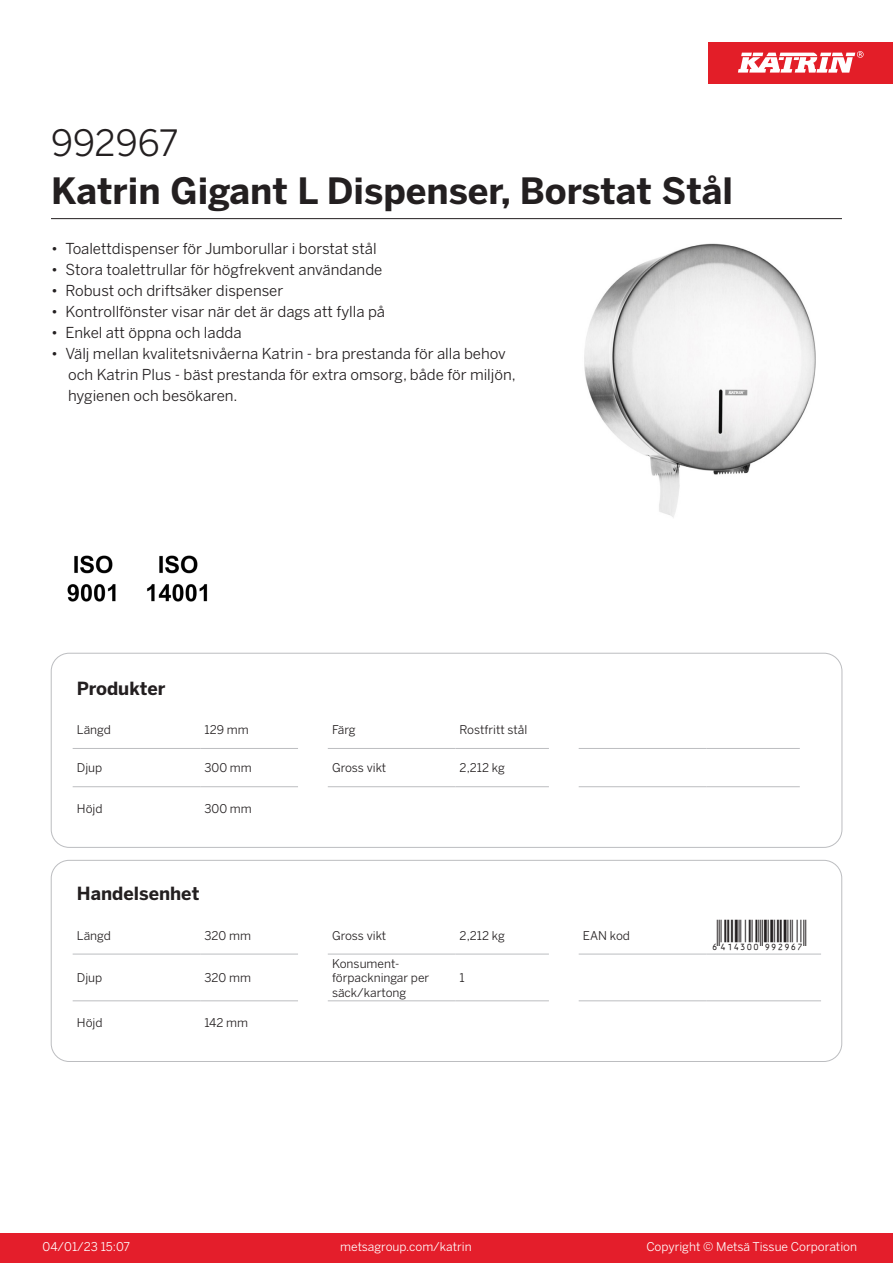
<style>
.page{position:relative;width:893px;height:1263px;background:#fff}
.page>*{position:absolute;margin:0;border:0;box-sizing:border-box;transform-origin:0 0}
.Product_Name{font:700 36px "Benton Sans";color:#231f20}
.External_material_co{font:36px "Benton Sans";color:#231f20}
.T_EAN{font:30px "Viisas EAN Matala";color:#231f20}
.T_TableHeader{font:700 18px "Benton Sans";color:#231f20}
.MarketingBullets{font:15px/21px "Benton Sans";color:#231f20}
.T_TableBody{font:12px/14.4px "Benton Sans";color:#231f20}
.t1{font:12px "Benton Sans";color:#fff}
</style>
<div class="page">
<div style="left:0;top:1233px;width:893px;height:30px;background:#e41e2b"></div>
<div style="left:708px;top:43px;width:185px;height:41px;background:#e31e28"></div>
<svg style="left:738px;top:51px;width:126px;height:22px"></svg>
<hr style="left:73px;top:748px;width:127px;height:1px;background:#bcbdc0">
<hr style="left:200px;top:748px;width:98px;height:1px;background:#bcbdc0">
<hr style="left:328px;top:748px;width:127px;height:1px;background:#bcbdc0">
<hr style="left:455px;top:748px;width:94px;height:1px;background:#bcbdc0">
<hr style="left:579px;top:748px;width:127px;height:1px;background:#bcbdc0">
<hr style="left:706px;top:748px;width:94px;height:1px;background:#bcbdc0">
<hr style="left:73px;top:786px;width:127px;height:1px;background:#bcbdc0">
<hr style="left:200px;top:786px;width:98px;height:1px;background:#bcbdc0">
<hr style="left:328px;top:786px;width:127px;height:1px;background:#bcbdc0">
<hr style="left:455px;top:786px;width:94px;height:1px;background:#bcbdc0">
<hr style="left:579px;top:786px;width:127px;height:1px;background:#bcbdc0">
<hr style="left:706px;top:786px;width:94px;height:1px;background:#bcbdc0">
<div style="left:51px;top:653px;width:791px;height:194px;border:1px solid #bcbdc0;border-radius:18px"></div>
<hr style="left:73px;top:954px;width:127px;height:1px;background:#bcbdc0">
<hr style="left:200px;top:954px;width:98px;height:1px;background:#bcbdc0">
<hr style="left:328px;top:954px;width:127px;height:1px;background:#bcbdc0">
<hr style="left:455px;top:954px;width:94px;height:1px;background:#bcbdc0">
<hr style="left:579px;top:954px;width:127px;height:1px;background:#bcbdc0">
<hr style="left:706px;top:954px;width:115px;height:1px;background:#bcbdc0">
<hr style="left:73px;top:1000px;width:127px;height:1px;background:#bcbdc0">
<hr style="left:200px;top:1000px;width:98px;height:1px;background:#bcbdc0">
<hr style="left:328px;top:1000px;width:127px;height:1px;background:#bcbdc0">
<hr style="left:455px;top:1000px;width:94px;height:1px;background:#bcbdc0">
<hr style="left:579px;top:1000px;width:127px;height:1px;background:#bcbdc0">
<hr style="left:706px;top:1000px;width:115px;height:1px;background:#bcbdc0">
<div style="left:51px;top:860px;width:791px;height:202px;border:1px solid #bcbdc0;border-radius:18px"></div>
<img style="left:584px;top:243px;width:232px;height:275px">
<img style="left:67px;top:555px;width:49px;height:47px">
<img style="left:147px;top:555px;width:61px;height:47px">
<hr style="left:51px;top:218px;width:791px;height:1px;background:#231f20">
<p class="External_material_co" style="left:51px;top:121px;width:129px">992967</p>
<p class="Product_Name" style="left:51px;top:168px;width:684px">Katrin Gigant L Dispenser, Borstat Stål</p>
<p class="MarketingBullets" style="left:51px;top:238px;width:327px">• Toalettdispenser för Jumborullar i borstat stål</p>
<p class="MarketingBullets" style="left:51px;top:259px;width:333px">• Stora toalettrullar för högfrekvent användande</p>
<p class="MarketingBullets" style="left:51px;top:280px;width:234px">• Robust och driftsäker dispenser</p>
<p class="MarketingBullets" style="left:51px;top:301px;width:335px">• Kontrollfönster visar när det är dags att fylla på</p>
<p class="MarketingBullets" style="left:51px;top:322px;width:192px">• Enkel att öppna och ladda</p>
<p class="MarketingBullets" style="left:68px;top:343px;width:449px;text-indent:-17px">• Välj mellan kvalitetsnivåerna Katrin - bra prestanda för alla behov och Katrin Plus - bäst prestanda för extra omsorg, både för miljön, hygienen och besökaren.</p>
<p class="T_TableHeader" style="left:77px;top:677px;width:90px">Produkter</p>
<p class="T_TableBody" style="left:77px;top:722px;width:35px">Längd</p>
<p class="T_TableBody" style="left:204px;top:722px;width:46px">129 mm</p>
<p class="T_TableBody" style="left:332px;top:722px;width:25px">Färg</p>
<p class="T_TableBody" style="left:460px;top:722px;width:69px">Rostfritt stål</p>
<p class="T_TableBody" style="left:77px;top:761px;width:27px">Djup</p>
<p class="T_TableBody" style="left:204px;top:761px;width:49px">300 mm</p>
<p class="T_TableBody" style="left:332px;top:761px;width:56px">Gross vikt</p>
<p class="T_TableBody" style="left:460px;top:761px;width:47px">2,212 kg</p>
<p class="T_TableBody" style="left:77px;top:801px;width:27px">Höjd</p>
<p class="T_TableBody" style="left:204px;top:801px;width:49px">300 mm</p>
<p class="T_TableHeader" style="left:77px;top:882px;width:124px">Handelsenhet</p>
<p class="T_TableBody" style="left:77px;top:928px;width:35px">Längd</p>
<p class="T_TableBody" style="left:204px;top:928px;width:48px">320 mm</p>
<p class="T_TableBody" style="left:332px;top:928px;width:56px">Gross vikt</p>
<p class="T_TableBody" style="left:460px;top:928px;width:47px">2,212 kg</p>
<p class="T_TableBody" style="left:583px;top:928px;width:49px">EAN kod</p>
<p class="T_EAN" style="left:710px;top:919px;width:97px">*6414300992967*</p>
<p class="T_TableBody" style="left:77px;top:971px;width:27px">Djup</p>
<p class="T_TableBody" style="left:204px;top:971px;width:48px">320 mm</p>
<p class="T_TableBody" style="left:332px;top:956px;width:99px">Konsument&shy;förpackningar per säck/kartong</p>
<p class="T_TableBody" style="left:460px;top:971px;width:7px">1</p>
<p class="T_TableBody" style="left:77px;top:1015px;width:27px">Höjd</p>
<p class="T_TableBody" style="left:204px;top:1015px;width:45px">142 mm</p>
<p class="t1" style="left:43px;top:1239px;width:89px">04/01/23 15:07</p>
<p class="t1" style="left:340px;top:1239px;width:133px">metsagroup.com/katrin</p>
<p class="t1" style="left:646px;top:1239px;width:212px">Copyright © Metsä Tissue Corporation</p>
</div>
